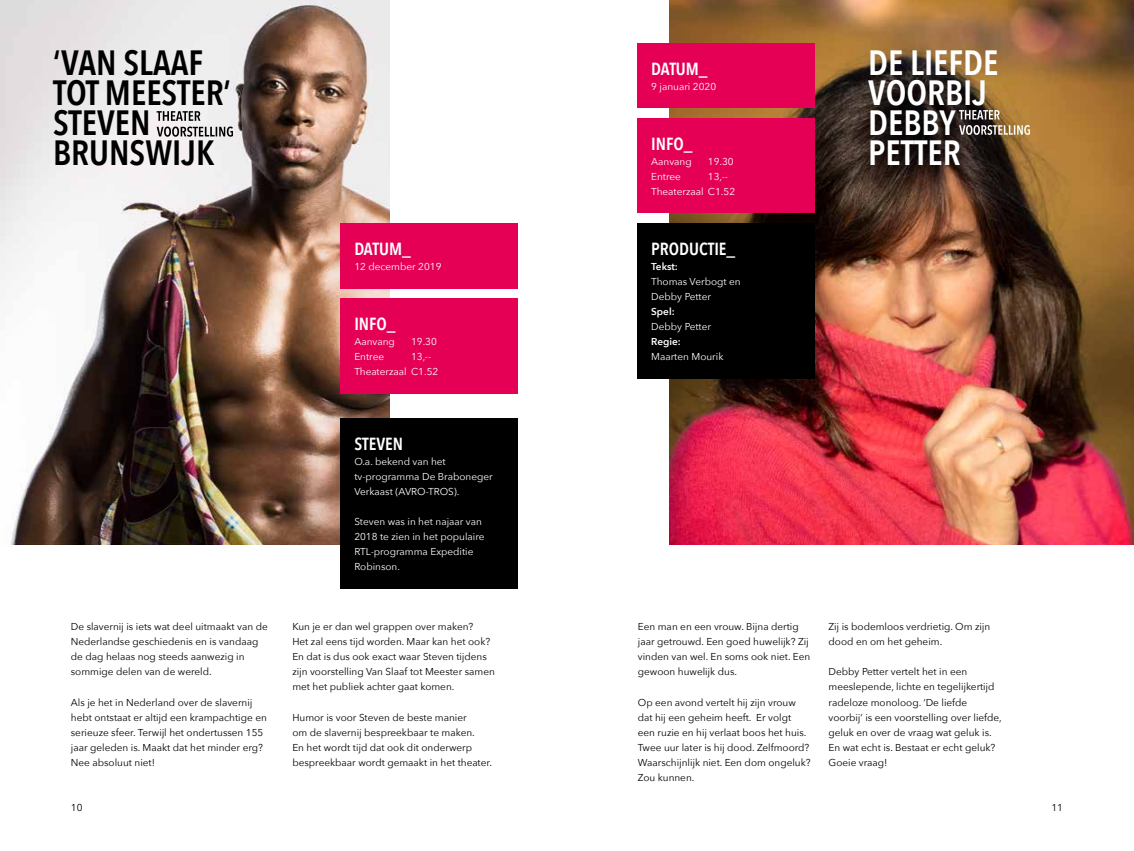
<style>
.page{position:relative;width:1134px;height:851px;background:#fff}
.page>*{position:absolute;margin:0;border:0;box-sizing:border-box;transform-origin:0 0}
.t1{font:600 35px/30px "Avenir Next Condensed";color:#000}
.t2{font:600 35px/30px "Avenir Next Condensed";color:#fff}
.t3{font:600 17.5px "Avenir Next Condensed";color:#fff}
.t4{font:10px/15px "Avenir Next";color:#000}
.t5{font:10px/15px "Avenir Next";color:#fff}
.t6{font:600 10px "Avenir Next";color:#fff}
</style>
<div class="page">
<img style="left:0;top:0;width:390px;height:544px">
<img style="left:670px;top:0;width:464px;height:544px">
<svg style="left:157px;top:111px;width:76px;height:26px"></svg>
<svg style="left:959px;top:125px;width:71px;height:10px"></svg>
<svg style="left:959px;top:110px;width:41px;height:9px"></svg>
<div style="left:340px;top:418px;width:177px;height:53px;background:#000"></div>
<div style="left:340px;top:441px;width:177px;height:72px;background:#000"></div>
<div style="left:340px;top:501px;width:177px;height:87px;background:#000"></div>
<div style="left:340px;top:223px;width:177px;height:53px;background:#e50056"></div>
<div style="left:340px;top:246px;width:177px;height:42px;background:#e50056"></div>
<div style="left:340px;top:298px;width:177px;height:53px;background:#e50056"></div>
<div style="left:340px;top:351px;width:177px;height:42px;background:#e50056"></div>
<div style="left:637px;top:43px;width:177px;height:53px;background:#e50056"></div>
<div style="left:637px;top:66px;width:177px;height:42px;background:#e50056"></div>
<div style="left:637px;top:118px;width:177px;height:53px;background:#e50056"></div>
<div style="left:637px;top:171px;width:177px;height:42px;background:#e50056"></div>
<div style="left:637px;top:223px;width:177px;height:53px;background:#000"></div>
<div style="left:637px;top:261px;width:177px;height:57px;background:#000"></div>
<div style="left:637px;top:306px;width:177px;height:42px;background:#000"></div>
<div style="left:637px;top:336px;width:177px;height:42px;background:#000"></div>
<h1 class="t1" style="left:53px;top:47px;width:179px">‘VAN SLAAF<br>TOT MEESTER’<br>STEVEN<br>BRUNSWIJK</h1>
<h1 class="t2" style="left:868px;top:47px;width:132px">DE LIEFDE<br>VOORBIJ<br>DEBBY<br>PETTER</h1>
<h2 class="t3" style="left:651px;top:54px;width:58px">DATUM_</h2>
<p class="t5" style="left:651px;top:79px;width:66px">9 januari 2020</p>
<h2 class="t3" style="left:651px;top:129px;width:43px">INFO_</h2>
<p class="t5" style="left:651px;top:154px;width:42px">Aanvang</p>
<p class="t5" style="left:708px;top:154px;width:27px">19.30</p>
<p class="t5" style="left:651px;top:169px;width:31px">Entree</p>
<p class="t5" style="left:651px;top:169px;width:85px;text-indent:57px">13,--<br>Theaterzaal C1.52</p>
<p class="t4" style="left:71px;top:619px;width:198px">De slavernij is iets wat deel uitmaakt van de Nederlandse geschiedenis en is vandaag de dag helaas nog steeds aanwezig in sommige delen van de wereld.</p>
<p class="t4" style="left:71px;top:694px;width:197px">Als je het in Nederland over de slavernij hebt ontstaat er altijd een krampachtige en serieuze sfeer. Terwijl het ondertussen 155 jaar geleden is. Maakt dat het minder erg?<br>Nee absoluut niet!</p>
<h2 class="t3" style="left:354px;top:234px;width:58px">DATUM_</h2>
<p class="t5" style="left:354px;top:259px;width:89px">12 december 2019</p>
<h2 class="t3" style="left:354px;top:309px;width:43px">INFO_</h2>
<p class="t5" style="left:354px;top:334px;width:42px">Aanvang</p>
<p class="t5" style="left:411px;top:334px;width:27px">19.30</p>
<p class="t5" style="left:354px;top:349px;width:31px">Entree</p>
<p class="t5" style="left:354px;top:349px;width:85px;text-indent:57px">13,--<br>Theaterzaal C1.52</p>
<h2 class="t3" style="left:354px;top:429px;width:50px">STEVEN</h2>
<p class="t5" style="left:354px;top:454px;width:140px">O.a. bekend van het tv-programma De Braboneger<br>Verkaast (AVRO-TROS).</p>
<p class="t5" style="left:354px;top:514px;width:132px">Steven was in het najaar van<br>2018 te zien in het populaire<br>RTL-programma Expeditie<br>Robinson.</p>
<p class="t4" style="left:292px;top:619px;width:204px">Kun je er dan wel grappen over maken?<br>Het zal eens tijd worden. Maar kan het ook?<br>En dat is dus ook exact waar Steven tijdens zijn voorstelling Van Slaaf tot Meester samen met het publiek achter gaat komen.</p>
<p class="t4" style="left:292px;top:709px;width:201px">Humor is voor Steven de beste manier<br>om de slavernij bespreekbaar te maken.<br>En het wordt tijd dat ook dit onderwerp bespreekbaar wordt gemaakt in het theater.</p>
<h2 class="t3" style="left:651px;top:234px;width:86px">PRODUCTIE_</h2>
<p class="t6" style="left:651px;top:258px;width:28px">Tekst:</p>
<p class="t5" style="left:651px;top:274px;width:91px">Thomas Verbogt en<br>Debby Petter</p>
<p class="t6" style="left:651px;top:303px;width:25px">Spel:</p>
<p class="t5" style="left:651px;top:319px;width:61px">Debby Petter</p>
<p class="t6" style="left:651px;top:333px;width:31px">Regie:</p>
<p class="t5" style="left:651px;top:349px;width:74px">Maarten Mourik</p>
<p class="t4" style="left:638px;top:619px;width:174px">Een man en een vrouw. Bijna dertig jaar getrouwd. Een goed huwelijk? Zij vinden van wel. En soms ook niet. Een gewoon huwelijk dus.</p>
<p class="t4" style="left:638px;top:694px;width:174px">Op een avond vertelt hij zijn vrouw dat hij een geheim heeft. Er volgt een ruzie en hij verlaat boos het huis.<br>Twee uur later is hij dood. Zelfmoord?<br>Waarschijnlijk niet. Een dom ongeluk?<br>Zou kunnen.</p>
<p class="t4" style="left:828px;top:619px;width:163px">Zij is bodemloos verdrietig. Om zijn dood en om het geheim.</p>
<p class="t4" style="left:828px;top:664px;width:175px">Debby Petter vertelt het in een meeslepende, lichte en tegelijkertijd radeloze monoloog. ‘De liefde voorbij’ is een voorstelling over liefde, geluk en over de vraag wat geluk is.<br>En wat echt is. Bestaat er echt geluk?<br>Goeie vraag!</p>
<p class="t4" style="left:71px;top:799px;width:13px">10</p>
<p class="t4" style="left:1051px;top:799px;width:13px">11</p>
</div>
